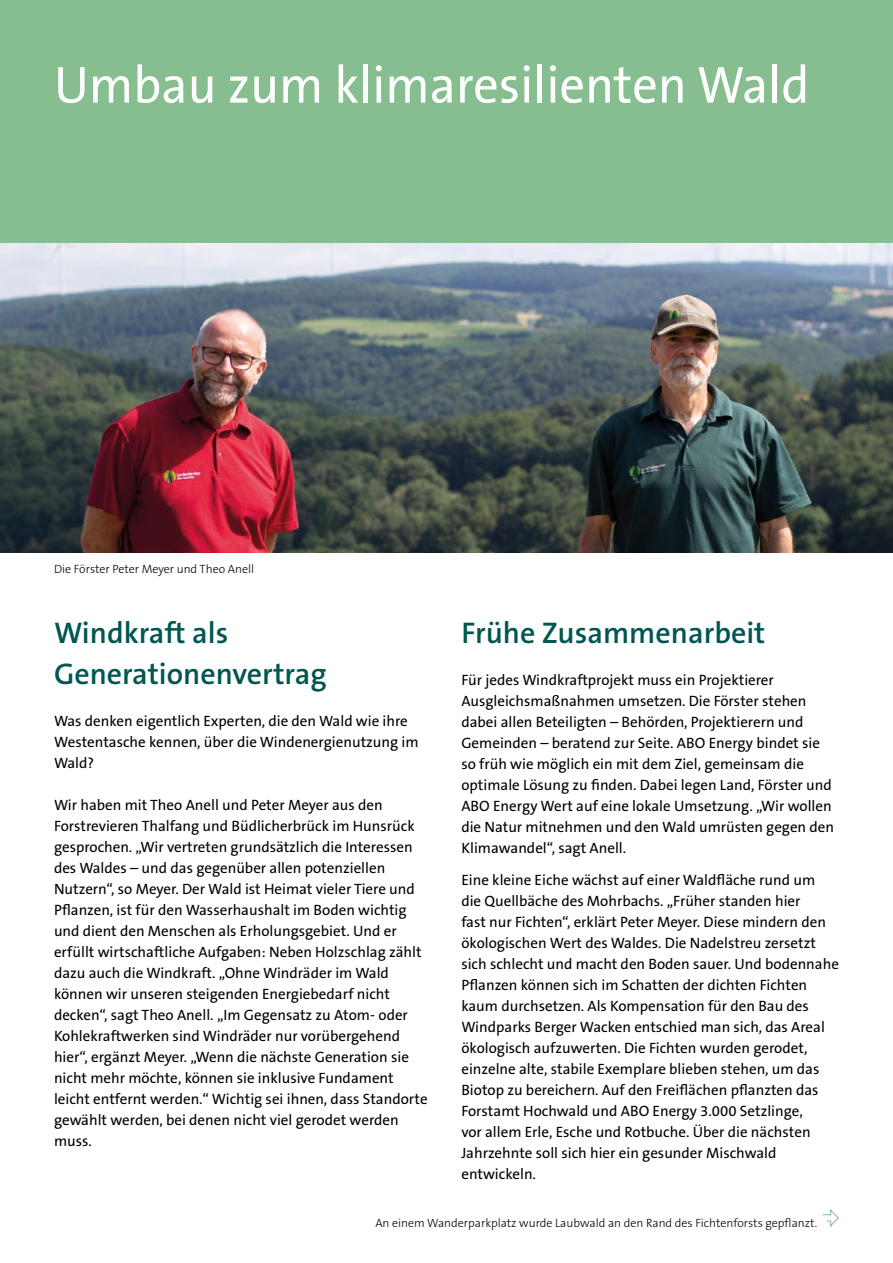
<style>
.page{position:relative;width:893px;height:1263px;background:#fff}
.page>*{position:absolute;margin:0;border:0;box-sizing:border-box;transform-origin:0 0}
.t1{font:52.5px "The Sans B W5 Plain";color:#fff;scale:.96 1}
.t2{font:600 30px/40.5px "The Sans B W6";color:#005751}
.t3{font:15px/21px "The Sans B W5 Plain";color:#000}
.t4{font:300 12px "The Sans B W3";color:#000}
</style>
<div class="page">
<img style="left:0;top:242px;width:893px;height:311px">
<div style="left:0;top:0;width:893px;height:242px;background:#87be8f"></div>
<svg style="left:822px;top:1209px;width:17px;height:18px"></svg>
<h1 class="t1" style="left:54px;top:51px;width:788px">Umbau zum klimaresilienten Wald</h1>
<p class="t4" style="left:54px;top:561px;width:202px">Die Förster Peter Meyer und Theo Anell</p>
<h2 class="t2" style="left:54px;top:613px;width:274px">Windkraft als<br>Generationenvertrag</h2>
<p class="t3" style="left:54px;top:710px;width:366px">Was denken eigentlich Experten, die den Wald wie ihre<br>Westentasche kennen, über die Windenergienutzung im<br>Wald?</p>
<p class="t3" style="left:54px;top:794px;width:375px">Wir haben mit Theo Anell und Peter Meyer aus den Forstrevieren Thalfang und Büdlicherbrück im Hunsrück gesprochen. „Wir vertreten grundsätzlich die Interessen des Waldes – und das gegenüber allen potenziellen Nutzern“, so Meyer. Der Wald ist Heimat vieler Tiere und Pflanzen, ist für den Wasserhaushalt im Boden wichtig und dient den Menschen als Erholungsgebiet. Und er erfüllt wirtschaftliche Aufgaben: Neben Holzschlag zählt dazu auch die Windkraft. „Ohne Windräder im Wald können wir unseren steigenden Energiebedarf nicht decken“, sagt Theo Anell. „Im Gegensatz zu Atom- oder Kohlekraftwerken sind Windräder nur vorübergehend hier“, ergänzt Meyer. „Wenn die nächste Generation sie nicht mehr möchte, können sie inklusive Fundament leicht entfernt werden.“ Wichtig sei ihnen, dass Standorte gewählt werden, bei denen nicht viel gerodet werden muss.</p>
<h2 class="t2" style="left:461px;top:613px;width:306px">Frühe Zusammenarbeit</h2>
<p class="t3" style="left:461px;top:670px;width:374px">Für jedes Windkraftprojekt muss ein Projektierer Ausgleichsmaßnahmen umsetzen. Die Förster stehen dabei allen Beteiligten – Behörden, Projektierern und Gemeinden – beratend zur Seite. ABO Energy bindet sie so früh wie möglich ein mit dem Ziel, gemeinsam die optimale Lösung zu finden. Dabei legen Land, Förster und ABO Energy Wert auf eine lokale Umsetzung. „Wir wollen die Natur mitnehmen und den Wald umrüsten gegen den Klimawandel“, sagt Anell.</p>
<p class="t3" style="left:461px;top:869px;width:379px">Eine kleine Eiche wächst auf einer Waldfläche rund um<br>die Quellbäche des Mohrbachs. „Früher standen hier<br>fast nur Fichten“, erklärt Peter Meyer. Diese mindern den ökologischen Wert des Waldes. Die Nadelstreu zersetzt sich schlecht und macht den Boden sauer. Und bodennahe Pflanzen können sich im Schatten der dichten Fichten kaum durchsetzen. Als Kompensation für den Bau des Windparks Berger Wacken entschied man sich, das Areal ökologisch aufzuwerten. Die Fichten wurden gerodet, einzelne alte, stabile Exemplare blieben stehen, um das Biotop zu bereichern. Auf den Freiflächen pflanzten das Forstamt Hochwald und ABO Energy 3.000 Setzlinge,<br>vor allem Erle, Esche und Rotbuche. Über die nächsten Jahrzehnte soll sich hier ein gesunder Mischwald entwickeln.</p>
<p class="t4" style="left:375px;top:1215px;width:443px">An einem Wanderparkplatz wurde Laubwald an den Rand des Fichtenforsts gepflanzt.</p>
</div>
